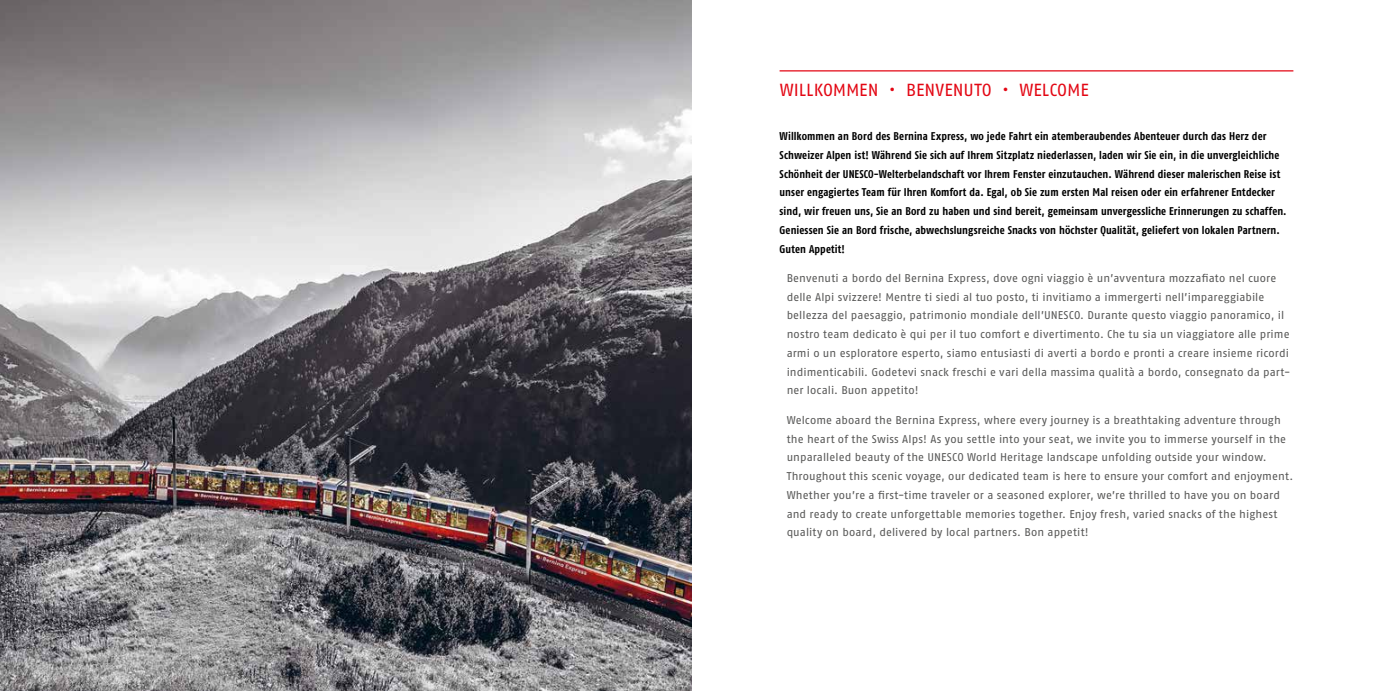
<style>
.page{position:relative;width:1382px;height:691px;background:#fff}
.page>*{position:absolute;margin:0;border:0;box-sizing:border-box;transform-origin:0 0}
.t1{font:17.5px "Fago OT";color:#e30613}
.t2{font:11.25px/18.8px "Fago OT";letter-spacing:.01em;color:#575756}
.t3{font:700 11.25px/18.8px "Fago Co Tf";letter-spacing:.01em;color:#000}
</style>
<div class="page">
<img style="left:0;top:0;width:691px;height:691px">
<hr style="left:780px;top:70px;width:513px;height:1px;background:#e30613">
<h1 class="t1" style="left:780px;top:80px;width:311px">WILLKOMMEN • BENVENUTO • WELCOME</h1>
<p class="t3" style="left:780px;top:127px;width:509px">Willkommen an Bord des Bernina Express, wo jede Fahrt ein atemberaubendes Abenteuer durch das Herz der Schweizer Alpen ist! Während Sie sich auf Ihrem Sitzplatz niederlassen, laden wir Sie ein, in die unvergleichliche Schönheit der UNESCO-Welterbelandschaft vor Ihrem Fenster einzutauchen. Während dieser malerischen Reise ist unser engagiertes Team für Ihren Komfort da. Egal, ob Sie zum ersten Mal reisen oder ein erfahrener Entdecker sind, wir freuen uns, Sie an Bord zu haben und sind bereit, gemeinsam unvergessliche Erinnerungen zu schaffen.<br>Geniessen Sie an Bord frische, abwechslungsreiche Snacks von höchster Qualität, geliefert von lokalen Partnern.<br>Guten Appetit!</p>
<p class="t2" style="left:787px;top:269px;width:505px">Benvenuti a bordo del Bernina Express, dove ogni viaggio è un’avventura mozzafiato nel cuore delle Alpi svizzere! Mentre ti siedi al tuo posto, ti invitiamo a immergerti nell’impareggiabile bellezza del paesaggio, patrimonio mondiale dell’UNESCO. Durante questo viaggio panoramico, il nostro team dedicato è qui per il tuo comfort e divertimento. Che tu sia un viaggiatore alle prime armi o un esploratore esperto, siamo entusiasti di averti a bordo e pronti a creare insieme ricordi indimenticabili. Godetevi snack freschi e vari della massima qualità a bordo, consegnato da part&shy;ner locali. Buon appetito!</p>
<p class="t2" style="left:787px;top:411px;width:508px">Welcome aboard the Bernina Express, where every journey is a breathtaking adventure through the heart of the Swiss Alps! As you settle into your seat, we invite you to immerse yourself in the unparalleled beauty of the UNESCO World Heritage landscape unfolding outside your window.<br>Throughout this scenic voyage, our dedicated team is here to ensure your comfort and enjoyment.<br>Whether you’re a first-time traveler or a seasoned explorer, we’re thrilled to have you on board and ready to create unforgettable memories together. Enjoy fresh, varied snacks of the highest quality on board, delivered by local partners. Bon appetit!</p>
</div>
